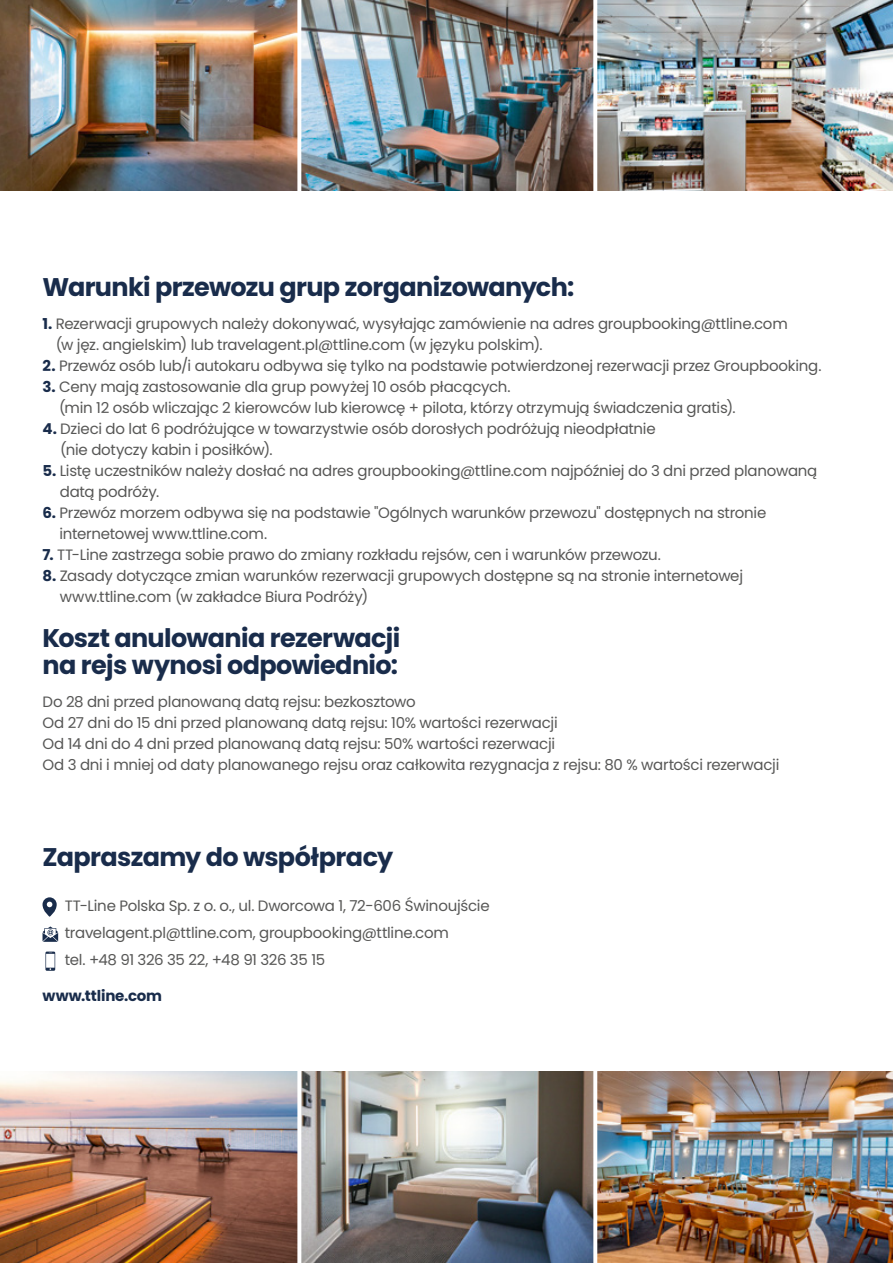
<style>
.page{position:relative;width:893px;height:1263px;background:#fff}
.page>*{position:absolute;margin:0;border:0;box-sizing:border-box;transform-origin:0 0}
.t1{font:700 25.5px/27px "Poppins";letter-spacing:-.025em;color:#192c4b}
.t2{font:15px/21px "Poppins";letter-spacing:-.015em;color:#575756}
.t3{font:700 15px "Poppins";letter-spacing:-.015em;color:#192c4b}
.s1{font-weight:700;color:#192c4b}
</style>
<div class="page">
<img style="left:301px;top:1071px;width:592px;height:192px">
<img style="left:301px;top:0;width:592px;height:190px">
<img style="left:0;top:1071px;width:297px;height:192px">
<img style="left:0;top:0;width:297px;height:190px">
<svg style="left:297px;top:1071px;width:1px;height:192px"></svg>
<svg style="left:297px;top:0;width:1px;height:191px"></svg>
<svg style="left:593px;top:1071px;width:4px;height:192px"></svg>
<svg style="left:593px;top:0;width:4px;height:191px"></svg>
<svg style="left:43px;top:926px;width:15px;height:16px"></svg>
<svg style="left:45px;top:951px;width:10px;height:20px"></svg>
<svg style="left:43px;top:897px;width:14px;height:20px"></svg>
<h1 class="t1" style="left:43px;top:274px;width:533px">Warunki przewozu grup zorganizowanych:</h1>
<p class="t2" style="left:56px;top:313px;width:733px;text-indent:-13px"><span class="s1">1.</span> Rezerwacji grupowych należy dokonywać, wysyłając zamówienie na adres groupbooking@ttline.com (w jęz. angielskim) lub travelagent.pl@ttline.com (w języku polskim).</p>
<p class="t2" style="left:43px;top:355px;width:780px"><span class="s1">2.</span> Przewóz osób lub/i autokaru odbywa się tylko na podstawie potwierdzonej rezerwacji przez Groupbooking.</p>
<p class="t2" style="left:59px;top:376px;width:678px;text-indent:-17px"><span class="s1">3.</span> Ceny mają zastosowanie dla grup powyżej 10 osób płacących.<br>(min 12 osób wliczając 2 kierowców lub kierowcę + pilota, którzy otrzymują świadczenia gratis).</p>
<p class="t2" style="left:60px;top:418px;width:597px;text-indent:-18px"><span class="s1">4.</span> Dzieci do lat 6 podróżujące w towarzystwie osób dorosłych podróżują nieodpłatnie (nie dotyczy kabin i posiłków).</p>
<p class="t2" style="left:60px;top:460px;width:759px;text-indent:-17px"><span class="s1">5.</span> Listę uczestników należy dosłać na adres groupbooking@ttline.com najpóźniej do 3 dni przed planowaną datą podróży.</p>
<p class="t2" style="left:59px;top:502px;width:708px;text-indent:-17px"><span class="s1">6.</span> Przewóz morzem odbywa się na podstawie "Ogólnych warunków przewozu" dostępnych na stronie internetowej www.ttline.com.</p>
<p class="t2" style="left:43px;top:544px;width:620px"><span class="s1">7.</span> TT-Line zastrzega sobie prawo do zmiany rozkładu rejsów, cen i warunków przewozu.</p>
<p class="t2" style="left:60px;top:565px;width:685px;text-indent:-17px"><span class="s1">8.</span> Zasady dotyczące zmian warunków rezerwacji grupowych dostępne są na stronie internetowej www.ttline.com (w zakładce Biura Podróży)</p>
<h1 class="t1" style="left:43px;top:625px;width:359px">Koszt anulowania rezerwacji na rejs wynosi odpowiednio:</h1>
<p class="t2" style="left:43px;top:691px;width:738px">Do 28 dni przed planowaną datą rejsu: bezkosztowo<br>Od 27 dni do 15 dni przed planowaną datą rejsu: 10% wartości rezerwacji<br>Od 14 dni do 4 dni przed planowaną datą rejsu: 50% wartości rezerwacji<br>Od 3 dni i mniej od daty planowanego rejsu oraz całkowita rezygnacja z rejsu: 80 % wartości rezerwacji</p>
<h1 class="t1" style="left:43px;top:844px;width:352px">Zapraszamy do współpracy</h1>
<p class="t2" style="left:65px;top:892px;width:426px;line-height:27px">TT-Line Polska Sp. z o. o., ul. Dworcowa 1, 72-606 Świnoujście travelagent.pl@ttline.com, groupbooking@ttline.com<br>tel. +48 91 326 35 22, +48 91 326 35 15</p>
<p class="t3" style="left:43px;top:987px;width:121px">www.ttline.com</p>
</div>
